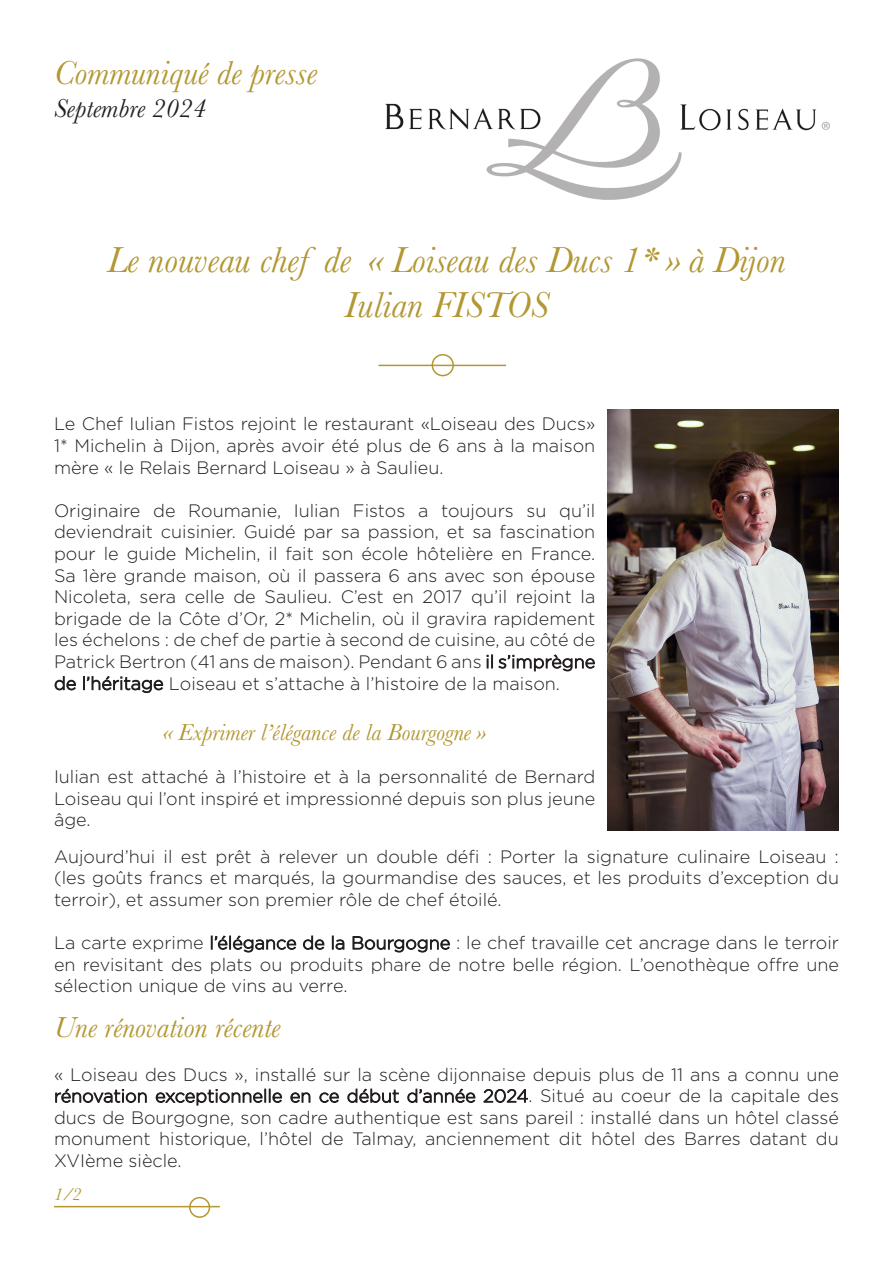
<style>
.page{position:relative;width:893px;height:1263px;background:#fff}
.page>*{position:absolute;margin:0;border:0;box-sizing:border-box;transform-origin:0 0}
.t1{font:italic 37.5px "Baskerville";color:#b29732}
.t2{font:italic 34.5px "Baskerville";color:#b29732}
.t3{font:italic 30px "Baskerville";color:#b29732}
.t4{font:italic 27px "Baskerville";color:#231f20}
.t5{font:italic 24px "Baskerville";color:#b29732}
.t6{font:300 18px/21.6px "Gotham";color:#231f20;text-align:justify}
.t7{font:italic 18px "Baskerville";color:#b29732}
</style>
<div class="page">
<img style="left:385px;top:58px;width:445px;height:142px">
<hr style="left:378px;top:365px;width:128px;height:1px;background:#b29732">
<div style="left:432px;top:354px;width:22px;height:22px;border:2px solid #b29732;border-radius:50%"></div>
<img style="left:608px;top:409px;width:231px;height:421px">
<hr style="left:54px;top:1206px;width:166px;height:1px;background:#b29732">
<div style="left:189px;top:1197px;width:21px;height:21px;border:2px solid #b29732;border-radius:50%"></div>
<p class="t2" style="left:54px;top:50px;width:265px">Communiqué de presse</p>
<p class="t4" style="left:54px;top:90px;width:154px">Septembre 2024</p>
<p class="t1" style="left:107px;top:235px;width:680px">Le nouveau chef de « Loiseau des Ducs 1* » à Dijon</p>
<p class="t1" style="left:345px;top:280px;width:205px">Iulian FISTOS</p>
<p class="t6" style="left:54px;top:413px;width:543px">Le Chef Iulian Fistos rejoint le restaurant «Loiseau des Ducs» 1* Michelin à Dijon, après avoir été plus de 6 ans à la maison mère « le Relais Bernard Loiseau » à Saulieu.</p>
<p class="t6" style="left:54px;top:499px;width:543px">Originaire de Roumanie, Iulian Fistos a toujours su qu’il deviendrait cuisinier. Guidé par sa passion, et sa fascination pour le guide Michelin, il fait son école hôtelière en France.<br>Sa 1ère grande maison, où il passera 6 ans avec son épouse Nicoleta, sera celle de Saulieu. C’est en 2017 qu’il rejoint la brigade de la Côte d’Or, 2* Michelin, où il gravira rapidement les échelons : de chef de partie à second de cuisine, au côté de Patrick Bertron (41 ans de maison). Pendant 6 ans il s’imprègne de l’héritage Loiseau et s’attache à l’histoire de la maison.</p>
<p class="t5" style="left:164px;top:716px;width:322px">« Exprimer l’élégance de la Bourgogne »</p>
<p class="t6" style="left:54px;top:766px;width:543px">Iulian est attaché à l’histoire et à la personnalité de Bernard Loiseau qui l’ont inspiré et impressionné depuis son plus jeune âge.</p>
<p class="t6" style="left:54px;top:845px;width:786px">Aujourd’hui il est prêt à relever un double défi : Porter la signature culinaire Loiseau : (les goûts francs et marqués, la gourmandise des sauces, et les produits d’exception du terroir), et assumer son premier rôle de chef étoilé.</p>
<p class="t6" style="left:54px;top:931px;width:786px">La carte exprime l’élégance de la Bourgogne : le chef travaille cet ancrage dans le terroir en revisitant des plats ou produits phare de notre belle région. L’oenothèque offre une sélection unique de vins au verre.</p>
<p class="t3" style="left:54px;top:1008px;width:228px">Une rénovation récente</p>
<p class="t6" style="left:54px;top:1063px;width:786px">« Loiseau des Ducs », installé sur la scène dijonnaise depuis plus de 11 ans a connu une rénovation exceptionnelle en ce début d’année 2024. Situé au coeur de la capitale des ducs de Bourgogne, son cadre authentique est sans pareil : installé dans un hôtel classé monument historique, l’hôtel de Talmay, anciennement dit hôtel des Barres datant du XVIème siècle.</p>
<p class="t7" style="left:54px;top:1182px;width:29px">1/2</p>
</div>
